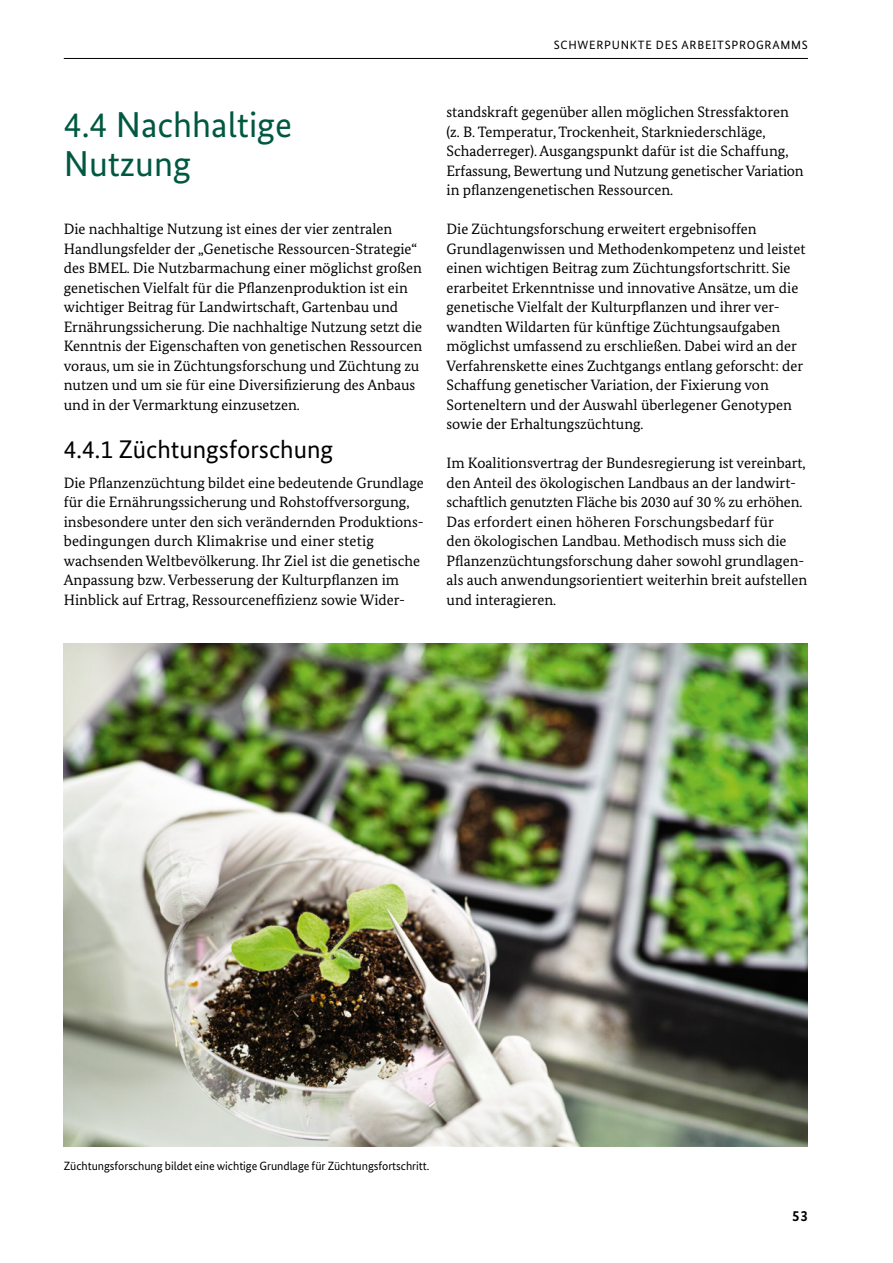
<style>
.page{position:relative;width:893px;height:1263px;background:#fff}
.page>*{position:absolute;margin:0;border:0;box-sizing:border-box;transform-origin:0 0}
.t1{font:36px/39px "Bundes Sans";color:#005840}
.t2{font:25.5px "Bundes Sans";color:#000}
.t3{font:15px/19.5px "Bundes Serif";color:#000}
.t4{font:700 15px "Bundes Sans";color:#000}
.t5{font:12px "Bundes Sans";letter-spacing:-.005em;color:#000}
.t6{font:12px "Bundes Sans";letter-spacing:.06em;color:#000}
</style>
<div class="page">
<hr style="left:64px;top:58px;width:744px;height:1px;background:#000">
<img style="left:64px;top:644px;width:744px;height:502px">
<h2 class="t1" style="left:64px;top:104px;width:230px">4.4 Nachhaltige<br>Nutzung</h2>
<p class="t3" style="left:64px;top:219px;width:360px">Die nachhaltige Nutzung ist eines der vier zentralen Handlungsfelder der „Genetische Ressourcen-Strategie“ des BMEL. Die Nutzbarmachung einer möglichst großen genetischen Vielfalt für die Pflanzenproduktion ist ein wichtiger Beitrag für Landwirtschaft, Gartenbau und Ernährungssicherung. Die nachhaltige Nutzung setzt die Kenntnis der Eigenschaften von genetischen Ressourcen voraus, um sie in Züchtungsforschung und Züchtung zu nutzen und um sie für eine Diversifizierung des Anbaus und in der Vermarktung einzusetzen.</p>
<h3 class="t2" style="left:64px;top:434px;width:271px">4.4.1 Züchtungsforschung</h3>
<p class="t3" style="left:64px;top:472px;width:362px">Die Pflanzenzüchtung bildet eine bedeutende Grundlage für die Ernährungssicherung und Rohstoffversorgung, insbesondere unter den sich verändernden Produktions&shy;bedingungen durch Klimakrise und einer stetig wachsenden Weltbevölkerung. Ihr Ziel ist die genetische Anpassung bzw. Verbesserung der Kulturpflanzen im Hinblick auf Ertrag, Ressourceneffizienz sowie Wider-</p>
<p class="t6" style="left:554px;top:37px;width:256px">SCHWERPUNKTE DES ARBEITSPROGRAMMS</p>
<p class="t3" style="left:446px;top:102px;width:359px">standskraft gegenüber allen möglichen Stressfaktoren (z. B. Temperatur, Trockenheit, Starkniederschläge, Schaderreger). Ausgangspunkt dafür ist die Schaffung, Erfassung, Bewertung und Nutzung genetischer Variation in pflanzengenetischen Ressourcen.</p>
<p class="t3" style="left:446px;top:219px;width:360px">Die Züchtungsforschung erweitert ergebnisoffen Grundlagenwissen und Methodenkompetenz und leistet einen wichtigen Beitrag zum Züchtungsfortschritt. Sie erarbeitet Erkenntnisse und innovative Ansätze, um die genetische Vielfalt der Kulturpflanzen und ihrer ver&shy;wandten Wildarten für künftige Züchtungsaufgaben möglichst umfassend zu erschließen. Dabei wird an der Verfahrenskette eines Zuchtgangs entlang geforscht: der Schaffung genetischer Variation, der Fixierung von Sorteneltern und der Auswahl überlegener Genotypen sowie der Erhaltungszüchtung.</p>
<p class="t3" style="left:446px;top:453px;width:362px">Im Koalitionsvertrag der Bundesregierung ist vereinbart, den Anteil des ökologischen Landbaus an der landwirt&shy;schaftlich genutzten Fläche bis 2030 auf 30 % zu erhöhen.<br>Das erfordert einen höheren Forschungsbedarf für<br>den ökologischen Landbau. Methodisch muss sich die Pflanzenzüchtungsforschung daher sowohl grundlagen&shy;als auch anwendungsorientiert weiterhin breit aufstellen und interagieren.</p>
<p class="t5" style="left:64px;top:1159px;width:367px">Züchtungsforschung bildet eine wichtige Grundlage für Züchtungsfortschritt.</p>
<p class="t4" style="left:792px;top:1206px;width:17px">53</p>
</div>
